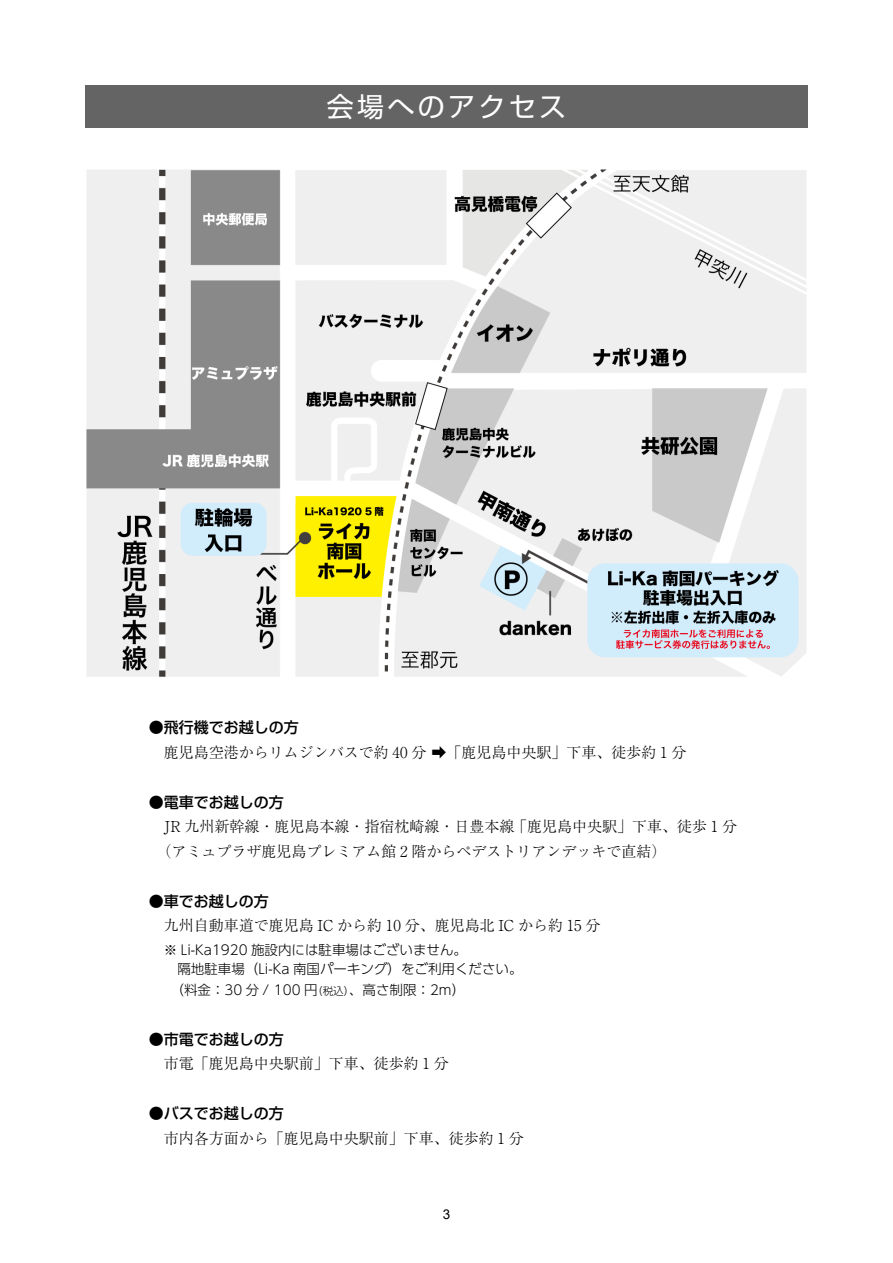
<style>
.page{position:relative;width:893px;height:1263px;background:#fff}
.page>*{position:absolute;margin:0;border:0;box-sizing:border-box;transform-origin:0 0}
.t1{font:27px "Shin Go Pro";letter-spacing:.125em;color:#fff}
.t2{font:300 15px/24.8px "Ryumin Pro";color:#000}
.t3{font:500 15px "Shin Go Pro";color:#000}
.t4{font:300 13.5px/19.8px "UD Shin Go Pr 6 N";color:#000}
.t5{font:13.5px "Arial";color:#000}
.s1{font-size:10.5px}
</style>
<div class="page">
<div style="left:85px;top:85px;width:723px;height:43px;background:#656464"></div>
<img style="left:86px;top:169px;width:720px;height:508px">
<h1 class="t1" style="left:327px;top:84px;width:241px">会場へのアクセス</h1>
<p class="t3" style="left:149px;top:715px;width:151px">●飛行機でお越しの方</p>
<p class="t2" style="left:164px;top:739px;width:524px">鹿児島空港からリムジンバスで約 40 分 ➡「鹿児島中央駅」下車、徒歩約 1 分</p>
<p class="t3" style="left:149px;top:789px;width:136px">●電車でお越しの方</p>
<p class="t2" style="left:156px;top:813px;width:582px;text-indent:8px">JR 九州新幹線・鹿児島本線・指宿枕崎線・日豊本線「鹿児島中央駅」下車、徒歩 1 分（アミュプラザ鹿児島プレミアム館 2 階からペデストリアンデッキで直結）</p>
<p class="t3" style="left:149px;top:888px;width:121px">●車でお越しの方</p>
<p class="t2" style="left:164px;top:912px;width:438px">九州自動車道で鹿児島 IC から約 10 分、鹿児島北 IC から約 15 分</p>
<p class="t4" style="left:164px;top:939px;width:360px">※ Li-Ka1920 施設内には駐車場はございません。<br>　隔地駐車場（Li-Ka 南国パーキング）をご利用ください。　（料金：30 分 / 100 円<span class="s1">（税込）</span>、高さ制限：2m）</p>
<p class="t3" style="left:149px;top:1026px;width:136px">●市電でお越しの方</p>
<p class="t2" style="left:164px;top:1050px;width:286px">市電「鹿児島中央駅前」下車、徒歩約 1 分</p>
<p class="t3" style="left:149px;top:1101px;width:136px">●バスでお越しの方</p>
<p class="t2" style="left:164px;top:1124px;width:361px">市内各方面から「鹿児島中央駅前」下車、徒歩約 1 分</p>
<p class="t5" style="left:443px;top:1204px;width:9px">3</p>
</div>
